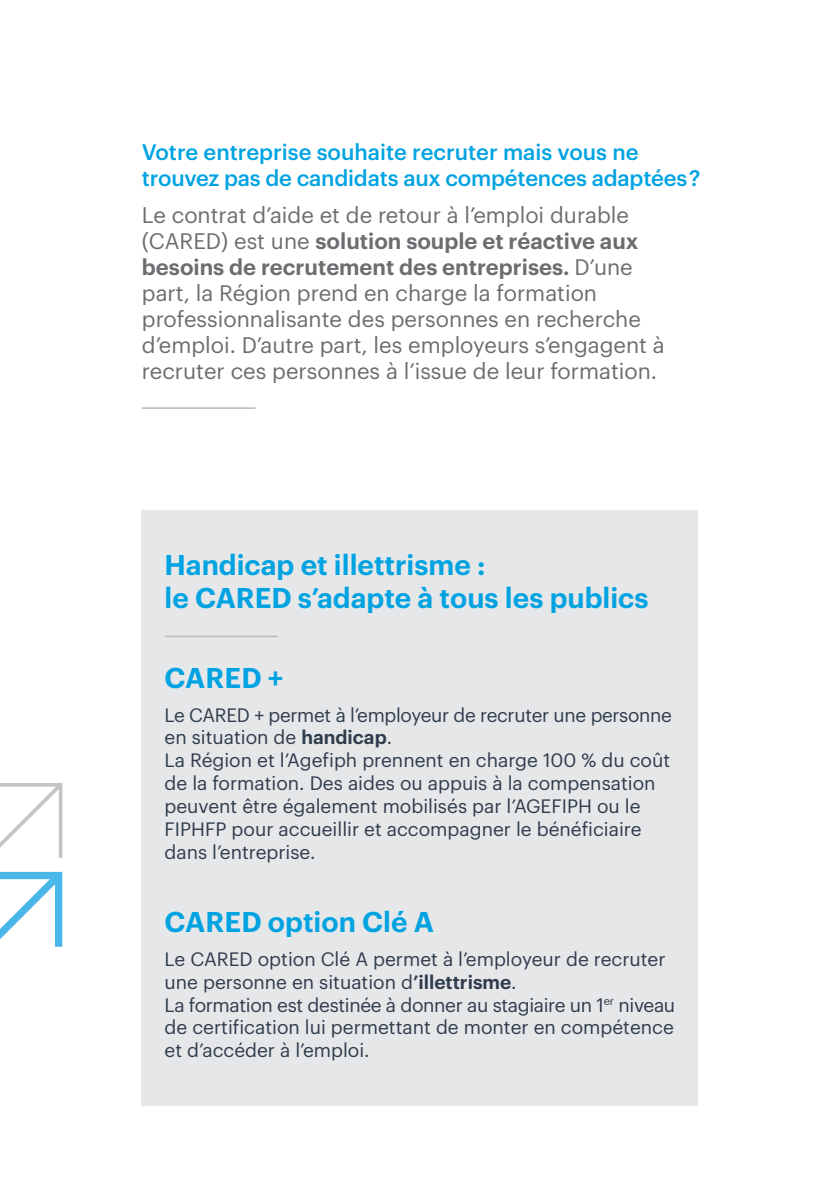
<style>
.page{position:relative;width:840px;height:1191px;background:#fff}
.page>*{position:absolute;margin:0;border:0;box-sizing:border-box;transform-origin:0 0}
.t1{font:600 28px/33.6px "Graphik";color:#00a3e1}
.t2{font:22px/26px "Graphik";color:#6c6d70}
.t3{font:500 22px/26px "Graphik";letter-spacing:-.01em;color:#00a3e1}
.t4{font:19px/22.8px "Graphik";color:#2f3c4c}
.s1{font-weight:600}
</style>
<div class="page">
<svg style="left:0;top:872px;width:62px;height:74px"></svg>
<svg style="left:0;top:783px;width:62px;height:75px"></svg>
<div style="left:142px;top:510px;width:555px;height:596px;background:#e6e7e9"></div>
<hr style="left:142px;top:407px;width:113px;height:2px;background:#bcbdc0">
<hr style="left:164px;top:635px;width:114px;height:2px;background:#bcbdc0">
<p class="t3" style="left:142px;top:137px;width:559px">Votre entreprise souhaite recruter mais vous ne trouvez pas de candidats aux compétences adaptées ?</p>
<p class="t2" style="left:142px;top:200px;width:524px">Le contrat d’aide et de retour à l’emploi durable (CARED) est une <span class="s1">solution souple et réactive aux besoins de recrutement des entreprises.</span> D’une part, la Région prend en charge la formation professionnalisante des personnes en recherche d’emploi. D’autre part, les employeurs s’engagent à recruter ces personnes à l’issue de leur formation.</p>
<h1 class="t1" style="left:164px;top:545px;width:485px">Handicap et illettrisme :<br>le CARED s’adapte à tous les publics</h1>
<h1 class="t1" style="left:164px;top:658px;width:120px">CARED +</h1>
<p class="t4" style="left:164px;top:702px;width:508px">Le CARED + permet à l’employeur de recruter une personne en situation de <span class="s1">handicap</span>.<br>La Région et l’Agefiph prennent en charge 100 % du coût de la formation. Des aides ou appuis à la compensation peuvent être également mobilisés par l’AGEFIPH ou le FIPHFP pour accueillir et accompagner le bénéficiaire dans l’entreprise.</p>
<h1 class="t1" style="left:164px;top:902px;width:271px">CARED option Clé A</h1>
<p class="t4" style="left:164px;top:946px;width:512px">Le CARED option Clé A permet à l’employeur de recruter une personne en situation d<span class="s1">’illettrisme</span>.<br>La formation est destinée à donner au stagiaire un 1<sup>er</sup> niveau de certification lui permettant de monter en compétence et d’accéder à l’emploi.</p>
</div>
